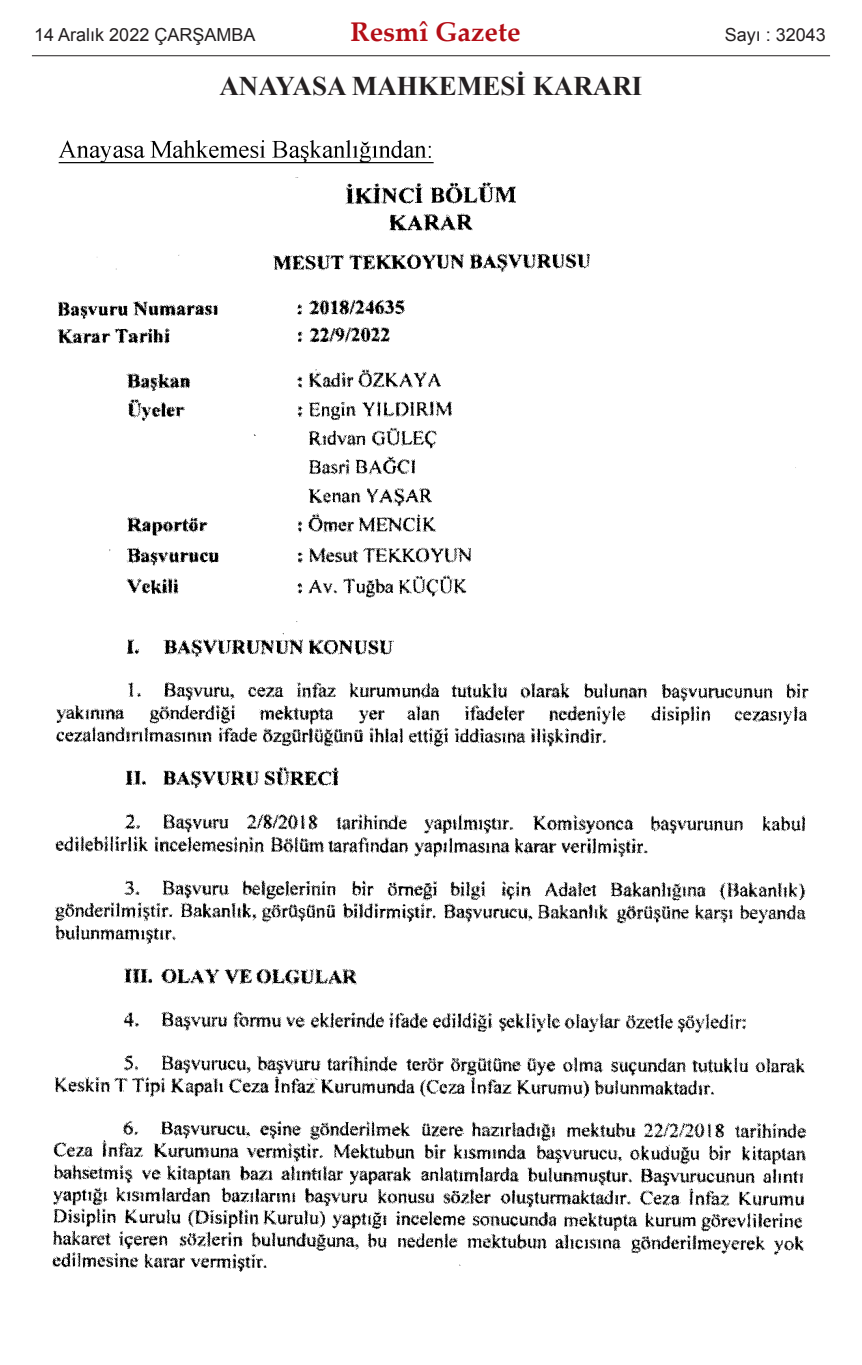
<style>
.page{position:relative;width:862px;height:1365px;background:#fff}
.page>*{position:absolute;margin:0;border:0;box-sizing:border-box;transform-origin:0 0}
.t1{font:700 27px "Times New Roman";color:#231f20}
.t2{font:700 27px "Palatino Linotype";color:#b40e16}
.t3{font:18px "Arial";color:#231f20}
</style>
<div class="page">
<img style="left:52px;top:140px;width:757px;height:1132px">
<hr style="left:32px;top:55px;width:797px;height:1px;background:#231f20">
<p class="t3" style="left:34px;top:25px;width:223px">14 Aralık 2022 ÇARŞAMBA</p>
<h1 class="t2" style="left:350px;top:21px;width:171px">Resmî Gazete</h1>
<p class="t3" style="left:724px;top:25px;width:103px">Sayı : 32043</p>
<h1 class="t1" style="left:219px;top:71px;width:424px">ANAYASA MAHKEMESİ KARARI</h1>
</div>
